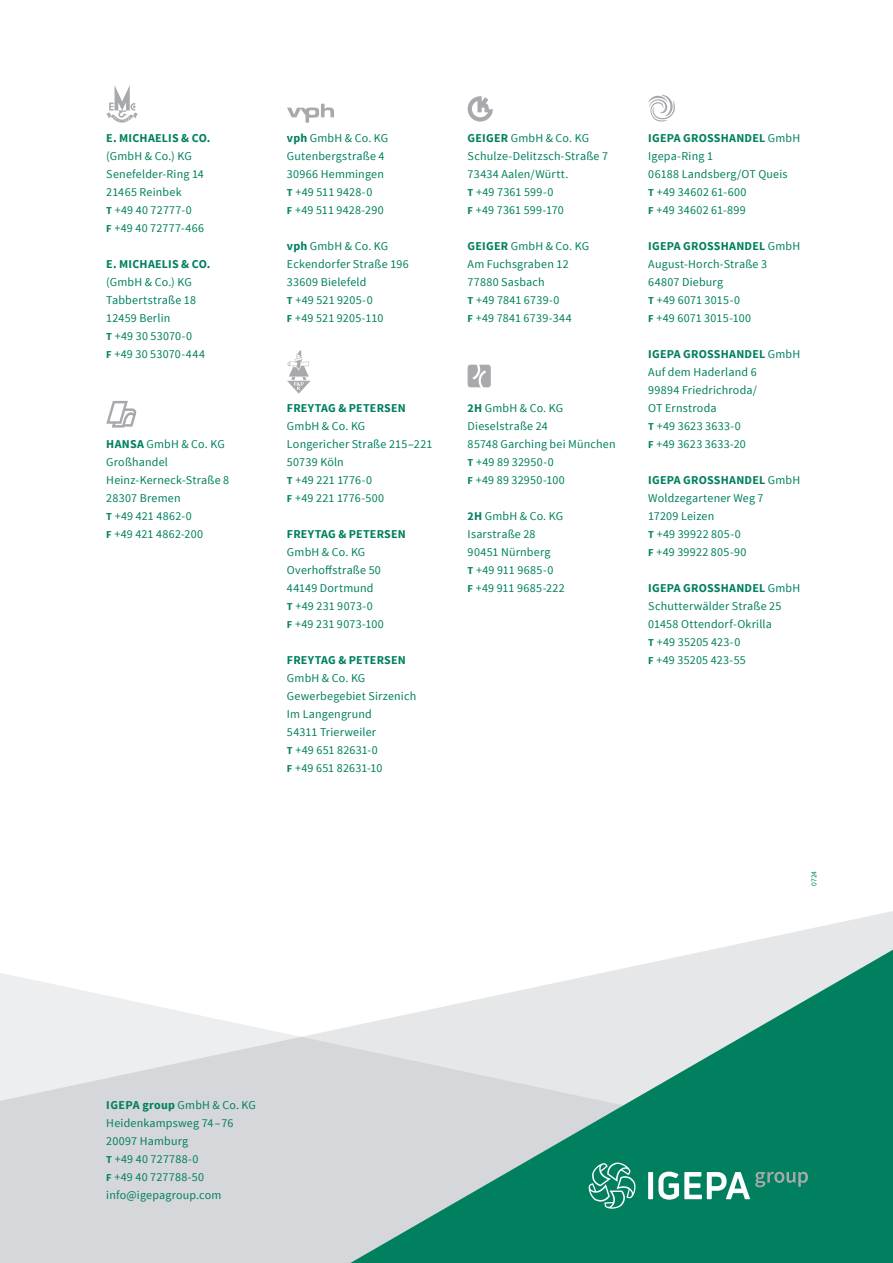
<style>
.page{position:relative;width:893px;height:1263px;background:#fff}
.page>*{position:absolute;margin:0;border:0;box-sizing:border-box;transform-origin:0 0}
.t1{font:12px/18px "Source Sans Pro";letter-spacing:.02em;color:#00805f}
.t2{font:700 12px "Source Sans Pro";letter-spacing:.015em;color:#00805f}
.t3{font:7.5px "Source Sans Pro";color:#00805f}
.s1{font-weight:700;font-size:10.5px}
.s2{font-weight:700}
</style>
<div class="page">
<svg style="left:712px;top:911px;width:181px;height:39px;fill:#ecedee"></svg>
<svg style="left:0;top:973px;width:350px;height:290px;background:#dee0e2"></svg>
<svg style="left:350px;top:950px;width:543px;height:313px;background:#76b4a5"></svg>
<svg style="left:106px;top:85px;width:32px;height:38px"></svg>
<svg style="left:106px;top:401px;width:31px;height:27px"></svg>
<svg style="left:287px;top:104px;width:47px;height:19px"></svg>
<svg style="left:287px;top:350px;width:24px;height:44px"></svg>
<svg style="left:468px;top:96px;width:25px;height:26px"></svg>
<svg style="left:468px;top:365px;width:23px;height:22px"></svg>
<svg style="left:648px;top:95px;width:27px;height:27px"></svg>
<div style="left:648px;top:1172px;width:5px;height:27px;background:#fff"></div>
<svg style="left:658px;top:1171px;width:150px;height:29px"></svg>
<svg style="left:589px;top:1162px;width:47px;height:47px;background:#3a9c83"></svg>
<p class="t2" style="left:106px;top:130px;width:106px">E. MICHAELIS &amp; CO.</p>
<p class="t1" style="left:106px;top:147px;width:99px">(GmbH &amp; Co.) KG<br>Senefelder-Ring 14<br>21465 Reinbek<br><span class="s1">T</span> +49 40 72777-0<br><span class="s1">F</span> +49 40 72777-466</p>
<p class="t2" style="left:106px;top:256px;width:106px">E. MICHAELIS &amp; CO.</p>
<p class="t1" style="left:106px;top:273px;width:100px">(GmbH &amp; Co.) KG<br>Tabbertstraße 18<br>12459 Berlin<br><span class="s1">T</span> +49 30 53070-0<br><span class="s1">F</span> +49 30 53070-444</p>
<p class="t1" style="left:106px;top:435px;width:124px"><span class="s2">HANSA</span> GmbH &amp; Co. KG<br>Großhandel<br>Heinz-Kerneck-Straße 8<br>28307 Bremen<br><span class="s1">T</span> +49 421 4862-0<br><span class="s1">F</span> +49 421 4862-200</p>
<p class="t1" style="left:287px;top:129px;width:103px"><span class="s2">vph</span> GmbH &amp; Co. KG<br>Gutenbergstraße 4<br>30966 Hemmingen<br><span class="s1">T</span> +49 511 9428-0<br><span class="s1">F</span> +49 511 9428-290</p>
<p class="t1" style="left:287px;top:237px;width:123px"><span class="s2">vph</span> GmbH &amp; Co. KG<br>Eckendorfer Straße 196<br>33609 Bielefeld<br><span class="s1">T</span> +49 521 9205-0<br><span class="s1">F</span> +49 521 9205-110</p>
<p class="t2" style="left:287px;top:400px;width:120px">FREYTAG &amp; PETERSEN</p>
<p class="t1" style="left:287px;top:417px;width:147px">GmbH &amp; Co. KG<br>Longericher Straße 215–221<br>50739 Köln<br><span class="s1">T</span> +49 221 1776-0<br><span class="s1">F</span> +49 221 1776-500</p>
<p class="t2" style="left:287px;top:526px;width:120px">FREYTAG &amp; PETERSEN</p>
<p class="t1" style="left:287px;top:543px;width:98px">GmbH &amp; Co. KG<br>Overhoffstraße 50<br>44149 Dortmund<br><span class="s1">T</span> +49 231 9073-0<br><span class="s1">F</span> +49 231 9073-100</p>
<p class="t2" style="left:287px;top:652px;width:120px">FREYTAG &amp; PETERSEN</p>
<p class="t1" style="left:287px;top:669px;width:131px">GmbH &amp; Co. KG<br>Gewerbegebiet Sirzenich<br>Im Langengrund<br>54311 Trierweiler<br><span class="s1">T</span> +49 651 82631-0<br><span class="s1">F</span> +49 651 82631-10</p>
<p class="t1" style="left:468px;top:129px;width:142px"><span class="s2">GEIGER</span> GmbH &amp; Co. KG<br>Schulze-Delitzsch-Straße 7<br>73434 Aalen/Württ.<br><span class="s1">T</span> +49 7361 599-0<br><span class="s1">F</span> +49 7361 599-170</p>
<p class="t1" style="left:468px;top:237px;width:123px"><span class="s2">GEIGER</span> GmbH &amp; Co. KG<br>Am Fuchsgraben 12<br>77880 Sasbach<br><span class="s1">T</span> +49 7841 6739-0<br><span class="s1">F</span> +49 7841 6739-344</p>
<p class="t1" style="left:468px;top:399px;width:150px"><span class="s2">2H</span> GmbH &amp; Co. KG<br>Dieselstraße 24<br>85748 Garching bei München<br><span class="s1">T</span> +49 89 32950-0<br><span class="s1">F</span> +49 89 32950-100</p>
<p class="t1" style="left:468px;top:507px;width:99px"><span class="s2">2H</span> GmbH &amp; Co. KG<br>Isarstraße 28<br>90451 Nürnberg<br><span class="s1">T</span> +49 911 9685-0<br><span class="s1">F</span> +49 911 9685-222</p>
<p class="t1" style="left:648px;top:129px;width:153px"><span class="s2">IGEPA GROSSHANDEL</span> GmbH<br>Igepa-Ring 1<br>06188 Landsberg/OT Queis<br><span class="s1">T</span> +49 34602 61-600<br><span class="s1">F</span> +49 34602 61-899</p>
<p class="t1" style="left:648px;top:237px;width:153px"><span class="s2">IGEPA GROSSHANDEL</span> GmbH<br>August-Horch-Straße 3<br>64807 Dieburg<br><span class="s1">T</span> +49 6071 3015-0<br><span class="s1">F</span> +49 6071 3015-100</p>
<p class="t1" style="left:648px;top:345px;width:153px"><span class="s2">IGEPA GROSSHANDEL</span> GmbH<br>Auf dem Haderland 6<br>99894 Friedrichroda/<br>OT Ernstroda<br><span class="s1">T</span> +49 3623 3633-0<br><span class="s1">F</span> +49 3623 3633-20</p>
<p class="t1" style="left:648px;top:471px;width:153px"><span class="s2">IGEPA GROSSHANDEL</span> GmbH<br>Woldzegartener Weg 7<br>17209 Leizen<br><span class="s1">T</span> +49 39922 805-0<br><span class="s1">F</span> +49 39922 805-90</p>
<p class="t1" style="left:648px;top:579px;width:153px"><span class="s2">IGEPA GROSSHANDEL</span> GmbH<br>Schutterwälder Straße 25<br>01458 Ottendorf-Okrilla<br><span class="s1">T</span> +49 35205 423-0<br><span class="s1">F</span> +49 35205 423-55</p>
<p class="t3" style="left:809px;top:886px;width:17px;rotate:-90deg">0724</p>
<p class="t1" style="left:106px;top:1096px;width:151px"><span class="s2">IGEPA group</span> GmbH &amp; Co. KG<br>Heidenkampsweg 74 –76<br>20097 Hamburg<br><span class="s1">T</span> +49 40 727788-0<br><span class="s1">F</span> +49 40 727788-50 info@igepagroup.com</p>
</div>
